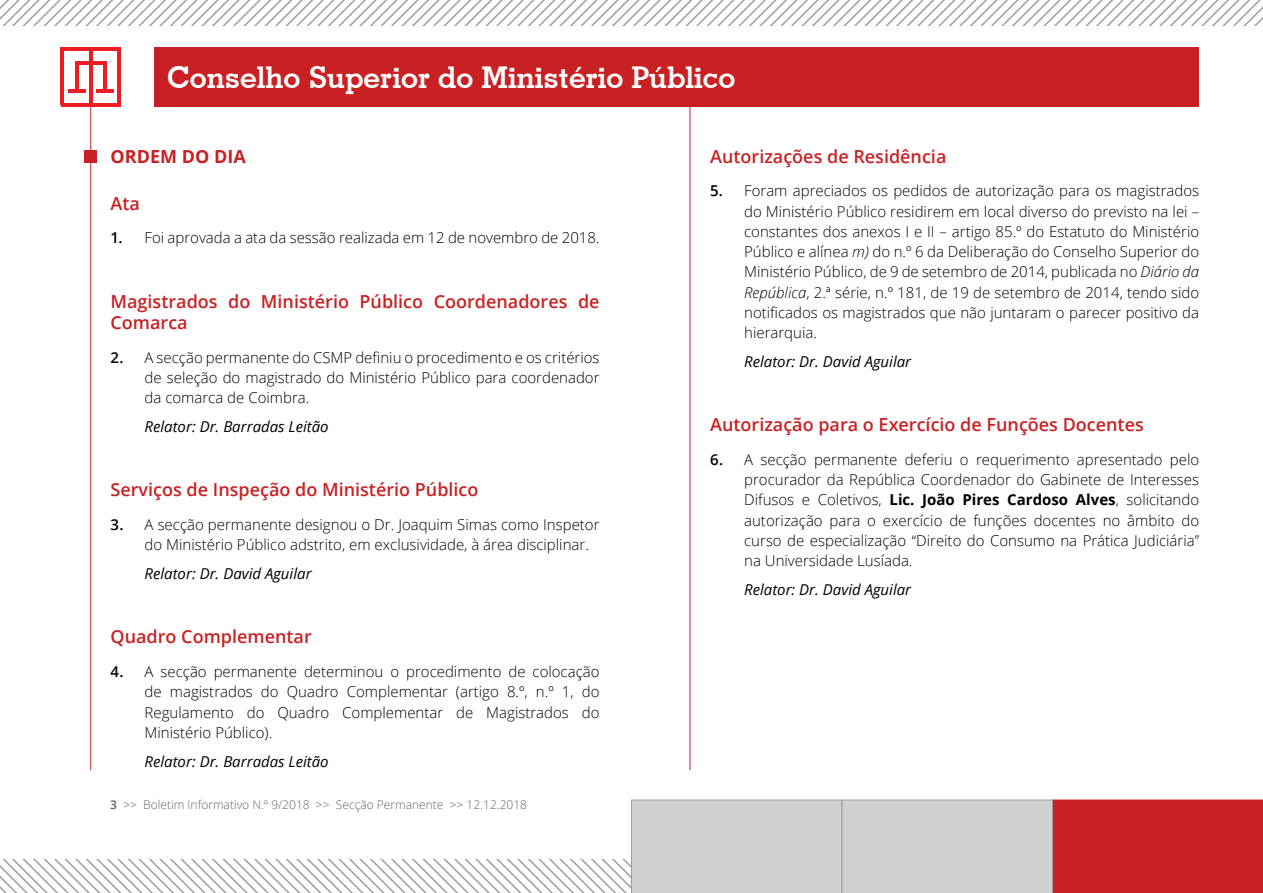
<style>
.page{position:relative;width:1263px;height:893px;background:#fff}
.page>*{position:absolute;margin:0;border:0;box-sizing:border-box;transform-origin:0 0}
.t1{font:700 30px "Geometric Slab 703 BT";color:#fff}
.titulo_texto{font:600 18px/21.6px "Open Sans";color:#c92123}
.titulo_texto_maiuscu{font:700 18px "Open Sans";color:#c92123}
.texto_miolo_light{font:300 15px/20.2px "Open Sans";color:#000;text-align:justify}
.relator_fim{font:italic 15px "Open Sans";color:#000}
.texto_miolo_light_fi{font:300 15px "Open Sans";color:#000}
.t2{font:300 12px "Open Sans";color:#646464}
.s1{font-weight:600}
.s2{font-style:italic}
.s3{font-weight:700}
</style>
<div class="page">
<svg style="left:0;top:800px;width:1263px;height:93px"></svg>
<div style="left:154px;top:47px;width:1045px;height:60px;background:#c92123"></div>
<hr style="left:90px;top:104px;width:1px;height:666px;background:#c92123">
<hr style="left:75px;top:61px;width:3px;height:31px;background:#ed1d24">
<hr style="left:61px;top:47px;width:3px;height:58px;background:#ed1d24">
<hr style="left:117px;top:49px;width:3px;height:56px;background:#ed1d24">
<hr style="left:61px;top:103px;width:59px;height:4px;background:#ed1d24">
<hr style="left:61px;top:47px;width:59px;height:4px;background:#ed1d24">
<hr style="left:89px;top:48px;width:3px;height:56px;background:#ed1d24">
<hr style="left:68px;top:89px;width:17px;height:4px;background:#ed1d24">
<hr style="left:103px;top:61px;width:3px;height:31px;background:#ed1d24">
<hr style="left:75px;top:61px;width:31px;height:4px;background:#ed1d24">
<hr style="left:96px;top:89px;width:18px;height:4px;background:#ed1d24">
<hr style="left:690px;top:104px;width:1px;height:666px;background:#c92123">
<svg style="left:0;top:0;width:1263px;height:26px"></svg>
<div style="left:84px;top:150px;width:13px;height:13px;background:#c92123"></div>
<h1 class="t1" style="left:167px;top:60px;width:570px">Conselho Superior do Ministério Público</h1>
<p class="titulo_texto_maiuscu" style="left:111px;top:143px;width:137px">ORDEM DO DIA</p>
<p class="titulo_texto" style="left:111px;top:192px;width:31px">Ata</p>
<p class="texto_miolo_light_fi" style="left:111px;top:228px;width:491px"><span class="s1">1.</span> Foi aprovada a ata da sessão realizada em 12 de novembro de 2018.</p>
<p class="titulo_texto" style="left:111px;top:290px;width:490px">Magistrados do Ministério Público Coordenadores de<br>Comarca</p>
<p class="texto_miolo_light" style="left:145px;top:347px;width:456px;text-indent:-34px"><span class="s1">2.</span> A secção permanente do CSMP definiu o procedimento e os critérios de seleção do magistrado do Ministério Público para coordenador da comarca de Coimbra.</p>
<p class="relator_fim" style="left:145px;top:416px;width:186px">Relator: Dr. Barradas Leitão</p>
<p class="titulo_texto" style="left:111px;top:479px;width:369px">Serviços de Inspeção do Ministério Público</p>
<p class="texto_miolo_light" style="left:145px;top:514px;width:456px;text-indent:-34px"><span class="s1">3.</span> A secção permanente designou o Dr. Joaquim Simas como Inspetor do Ministério Público adstrito, em exclusividade, à área disciplinar.</p>
<p class="relator_fim" style="left:145px;top:563px;width:169px">Relator: Dr. David Aguilar</p>
<p class="titulo_texto" style="left:111px;top:625px;width:203px">Quadro Complementar</p>
<p class="texto_miolo_light" style="left:145px;top:661px;width:456px;text-indent:-34px"><span class="s1">4.</span> A secção permanente determinou o procedimento de colocação de magistrados do Quadro Complementar (artigo 8.º, n.º 1, do Regulamento do Quadro Complementar de Magistrados do Ministério Público).</p>
<p class="relator_fim" style="left:145px;top:751px;width:186px">Relator: Dr. Barradas Leitão</p>
<p class="t2" style="left:110px;top:796px;width:418px"><span class="s1">3</span> &gt;&gt; Boletim Informativo N.º 9/2018 &gt;&gt; Secção Permanente &gt;&gt; 12.12.2018</p>
<p class="titulo_texto" style="left:710px;top:145px;width:238px">Autorizações de Residência</p>
<p class="texto_miolo_light" style="left:744px;top:180px;width:456px;text-indent:-34px"><span class="s1">5.</span> Foram apreciados os pedidos de autorização para os magistrados do Ministério Público residirem em local diverso do previsto na lei – constantes dos anexos I e II – artigo 85.º do Estatuto do Ministério Público e alínea <span class="s2">m)</span> do n.º 6 da Deliberação do Conselho Superior do Ministério Público, de 9 de setembro de 2014, publicada no <span class="s2">Diário da República</span>, 2.ª série, n.º 181, de 19 de setembro de 2014, tendo sido notificados os magistrados que não juntaram o parecer positivo da hierarquia.</p>
<p class="relator_fim" style="left:744px;top:351px;width:169px">Relator: Dr. David Aguilar</p>
<p class="titulo_texto" style="left:710px;top:413px;width:435px">Autorização para o Exercício de Funções Docentes</p>
<p class="texto_miolo_light" style="left:744px;top:449px;width:456px;text-indent:-34px"><span class="s1">6.</span> A secção permanente deferiu o requerimento apresentado pelo procurador da República Coordenador do Gabinete de Interesses Difusos e Coletivos, <span class="s3">Lic. João Pires Cardoso Alves</span>, solicitando autorização para o exercício de funções docentes no âmbito do curso de especialização “Direito do Consumo na Prática Judiciária” na Universidade Lusíada.</p>
<p class="relator_fim" style="left:744px;top:579px;width:169px">Relator: Dr. David Aguilar</p>
</div>
